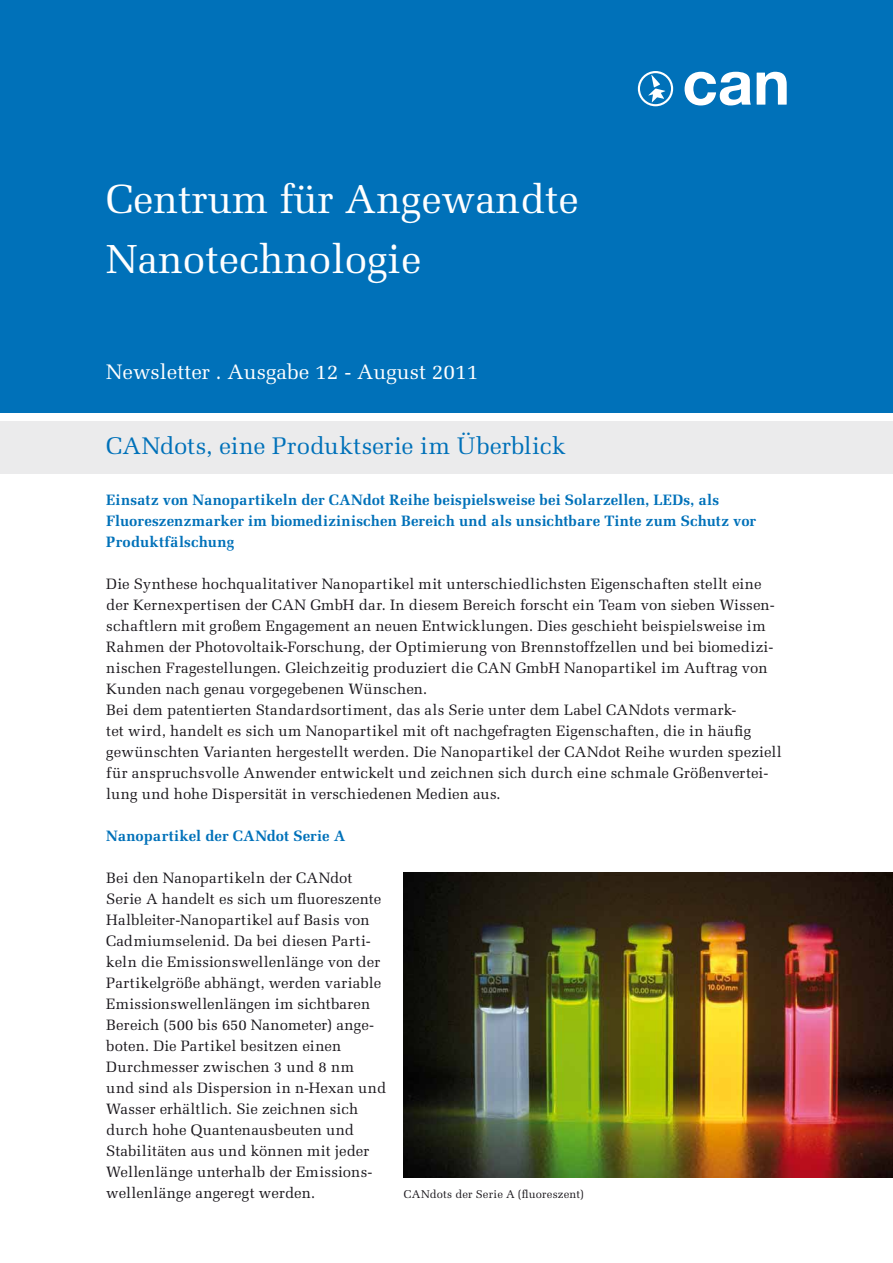
<style>
.page{position:relative;width:893px;height:1263px;background:#fff}
.page>*{position:absolute;margin:0;border:0;box-sizing:border-box;transform-origin:0 0}
.t1{font:40.5px/60.3px "Melior";color:#fff}
.t2{font:24px "Melior";letter-spacing:.005em;color:#0071b9}
.t3{font:21px "Melior";color:#fff}
.t4{font:15px/21px "Melior";letter-spacing:.01em;color:#1a171c}
.t5{font:700 15px/21px "Melior";letter-spacing:.01em;color:#0071b9}
.t6{font:11.25px "Melior";letter-spacing:.015em;color:#1a171c}
</style>
<div class="page">
<div style="left:0;top:0;width:893px;height:412px;background:#0071b9"></div>
<svg style="left:685px;top:72px;width:66px;height:33px"></svg>
<svg style="left:757px;top:72px;width:30px;height:33px"></svg>
<svg style="left:638px;top:71px;width:35px;height:35px"></svg>
<div style="left:0;top:421px;width:893px;height:52px;background:#ebebec"></div>
<img style="left:404px;top:872px;width:489px;height:305px">
<h1 class="t1" style="left:106px;top:169px;width:474px">Centrum für Angewandte<br>Nanotechnologie</h1>
<h3 class="t3" style="left:106px;top:360px;width:374px">Newsletter . Ausgabe 12 - August 2011</h3>
<h2 class="t2" style="left:106px;top:432px;width:461px">CANdots, eine Produktserie im Überblick</h2>
<p class="t5" style="left:106px;top:490px;width:651px">Einsatz von Nanopartikeln der CANdot Reihe beispielsweise bei Solarzellen, LEDs, als<br>Fluoreszenzmarker im biomedizinischen Bereich und als unsichtbare Tinte zum Schutz vor<br>Produktfälschung</p>
<p class="t4" style="left:106px;top:574px;width:677px">Die Synthese hochqualitativer Nanopartikel mit unterschiedlichsten Eigenschaften stellt eine der Kernexpertisen der CAN GmbH dar. In diesem Bereich forscht ein Team von sieben Wissen&shy;schaftlern mit großem Engagement an neuen Entwicklungen. Dies geschieht beispielsweise im Rahmen der Photovoltaik-Forschung, der Optimierung von Brennstoffzellen und bei biomedizi&shy;nischen Fragestellungen. Gleichzeitig produziert die CAN GmbH Nanopartikel im Auftrag von Kunden nach genau vorgegebenen Wünschen.<br>Bei dem patentierten Standardsortiment, das als Serie unter dem Label CANdots vermark-<br>tet wird, handelt es sich um Nanopartikel mit oft nachgefragten Eigenschaften, die in häufig gewünschten Varianten hergestellt werden. Die Nanopartikel der CANdot Reihe wurden speziell für anspruchsvolle Anwender entwickelt und zeichnen sich durch eine schmale Größenvertei&shy;lung und hohe Dispersität in verschiedenen Medien aus.</p>
<p class="t5" style="left:106px;top:826px;width:241px">Nanopartikel der CANdot Serie A</p>
<p class="t4" style="left:106px;top:868px;width:281px">Bei den Nanopartikeln der CANdot Serie A handelt es sich um fluoreszente Halbleiter-Nanopartikel auf Basis von Cadmiumselenid. Da bei diesen Parti&shy;keln die Emissionswellenlänge von der Partikelgröße abhängt, werden variable Emissionswellenlängen im sichtbaren Bereich (500 bis 650 Nanometer) ange&shy;boten. Die Partikel besitzen einen Durchmesser zwischen 3 und 8 nm<br>und sind als Dispersion in n-Hexan und Wasser erhältlich. Sie zeichnen sich durch hohe Quantenausbeuten und Stabilitäten aus und können mit jeder Wellenlänge unterhalb der Emissions&shy;wellenlänge angeregt werden.</p>
<p class="t6" style="left:404px;top:1188px;width:181px">CANdots der Serie A (fluoreszent)</p>
</div>
